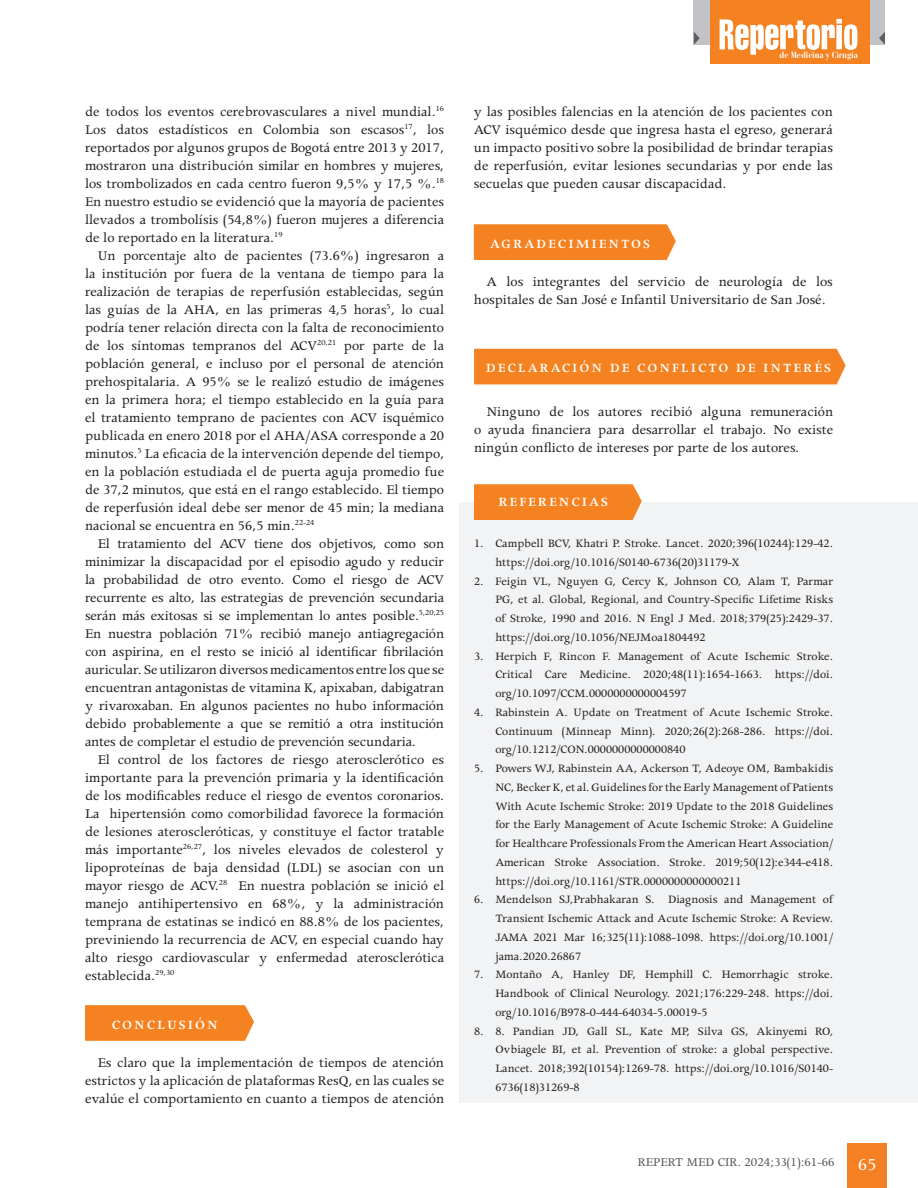
<style>
.page{position:relative;width:918px;height:1188px;background:#fff}
.page>*{position:absolute;margin:0;border:0;box-sizing:border-box;transform-origin:0 0}
.Estilo_de_párrafo_1{font:15px/18px "Apollo MT Std";color:#231f20;text-align:justify}
.Estilo_de_párrafo_2{font:600 14.25px "Apollo MT Std";letter-spacing:.14em;color:#fff}
.t1{font:13.5px "Apollo MT Std";color:#57585a}
.t2{font:12.75px/18.8px "Apollo MT Std";color:#231f20;text-align:justify}
.t3{font:700 condensed 9px "Bauer Bodoni Std";color:#fff}
.s1{font-size:19.05px;color:#fff}
</style>
<div class="page">
<div style="left:848px;top:1143px;width:39px;height:45px;background:#f58023"></div>
<div style="left:693px;top:0;width:192px;height:45px;background:#c2c3c6"></div>
<div style="left:710px;top:0;width:160px;height:64px;background:#f58220"></div>
<svg style="left:720px;top:19px;width:137px;height:36px"></svg>
<svg style="left:694px;top:32px;width:6px;height:13px"></svg>
<svg style="left:879px;top:32px;width:6px;height:13px"></svg>
<svg style="left:85px;top:1005px;width:169px;height:36px;background:#f58627"></svg>
<svg style="left:474px;top:224px;width:202px;height:36px;background:#f58527"></svg>
<div style="left:459px;top:502px;width:459px;height:601px;background:#f2f3f4"></div>
<div style="left:474px;top:484px;width:168px;height:36px;background:#f58220"></div>
<div style="left:474px;top:349px;width:372px;height:35px;background:#f58220"></div>
<p class="Estilo_de_párrafo_1" style="left:85px;top:104px;width:361px">de todos los eventos cerebrovasculares a nivel mundial.<sup>16<br></sup>Los datos estadísticos en Colombia son escasos<sup>17</sup>, los reportados por algunos grupos de Bogotá entre 2013 y 2017, mostraron una distribución similar en hombres y mujeres, los trombolizados en cada centro fueron 9,5% y 17,5 %.<sup>18<br></sup>En nuestro estudio se evidenció que la mayoría de pacientes llevados a trombolísis (54,8%) fueron mujeres a diferencia de lo reportado en la literatura.<sup>19</sup></p>
<p class="Estilo_de_párrafo_1" style="left:85px;top:248px;width:361px;text-indent:13px">Un porcentaje alto de pacientes (73.6%) ingresaron a la institución por fuera de la ventana de tiempo para la realización de terapias de reperfusión establecidas, según las guías de la AHA, en las primeras 4,5 horas<sup>5</sup>, lo cual podría tener relación directa con la falta de reconocimiento de los síntomas tempranos del ACV<sup>20,21</sup> por parte de la población general, e incluso por el personal de atención prehospitalaria. A 95% se le realizó estudio de imágenes en la primera hora; el tiempo establecido en la guía para el tratamiento temprano de pacientes con ACV isquémico publicada en enero 2018 por el AHA/ASA corresponde a 20 minutos.<sup>5</sup> La eficacia de la intervención depende del tiempo, en la población estudiada el de puerta aguja promedio fue de 37,2 minutos, que está en el rango establecido. El tiempo de reperfusión ideal debe ser menor de 45 min; la mediana nacional se encuentra en 56,5 min.<sup>22-24</sup></p>
<p class="Estilo_de_párrafo_1" style="left:85px;top:536px;width:361px;text-indent:13px">El tratamiento del ACV tiene dos objetivos, como son minimizar la discapacidad por el episodio agudo y reducir la probabilidad de otro evento. Como el riesgo de ACV recurrente es alto, las estrategias de prevención secundaria serán más exitosas si se implementan lo antes posible.<sup>5,20,25<br></sup>En nuestra población 71% recibió manejo antiagregación con aspirina, en el resto se inició al identificar fibrilación auricular. Se utilizaron diversos medicamentos entre los que se encuentran antagonistas de vitamina K, apixaban, dabigatran y rivaroxaban. En algunos pacientes no hubo información debido probablemente a que se remitió a otra institución antes de completar el estudio de prevención secundaria.</p>
<p class="Estilo_de_párrafo_1" style="left:85px;top:752px;width:361px;text-indent:13px">El control de los factores de riesgo aterosclerótico es importante para la prevención primaria y la identificación de los modificables reduce el riesgo de eventos coronarios.<br>La hipertensión como comorbilidad favorece la formación de lesiones ateroscleróticas, y constituye el factor tratable más importante<sup>26,27</sup>, los niveles elevados de colesterol y lipoproteínas de baja densidad (LDL) se asocian con un mayor riesgo de ACV.<sup>28</sup> En nuestra población se inició el manejo antihipertensivo en 68%, y la administración temprana de estatinas se indicó en 88.8% de los pacientes, previniendo la recurrencia de ACV, en especial cuando hay alto riesgo cardiovascular y enfermedad aterosclerótica establecida.<sup>29,30</sup></p>
<p class="Estilo_de_párrafo_2" style="left:112px;top:1017px;width:107px">CONCLUSIÓN</p>
<p class="Estilo_de_párrafo_1" style="left:85px;top:1054px;width:361px;text-indent:13px">Es claro que la implementación de tiempos de atención estrictos y la aplicación de plataformas ResQ, en las cuales se evalúe el comportamiento en cuanto a tiempos de atención</p>
<p class="t3" style="left:780px;top:50px;width:80px">de Medicina y Cirugía</p>
<p class="Estilo_de_párrafo_1" style="left:474px;top:104px;width:361px">y las posibles falencias en la atención de los pacientes con ACV isquémico desde que ingresa hasta el egreso, generará un impacto positivo sobre la posibilidad de brindar terapias de reperfusión, evitar lesiones secundarias y por ende las secuelas que pueden causar discapacidad.</p>
<p class="Estilo_de_párrafo_2" style="left:490px;top:236px;width:161px">AGRADECIMIENTOS</p>
<p class="Estilo_de_párrafo_1" style="left:474px;top:273px;width:361px;text-indent:13px">A los integrantes del servicio de neurología de los hospitales de San José e Infantil Universitario de San José.</p>
<p class="Estilo_de_párrafo_2" style="left:486px;top:360px;width:347px">DECLARACIÓN DE CONFLICTO DE INTERÉS</p>
<p class="Estilo_de_párrafo_1" style="left:474px;top:403px;width:361px;text-indent:13px">Ninguno de los autores recibió alguna remuneración o ayuda financiera para desarrollar el trabajo. No existe ningún conflicto de intereses por parte de los autores.</p>
<p class="Estilo_de_párrafo_2" style="left:498px;top:494px;width:111px">REFERENCIAS</p>
<p class="t2" style="left:495px;top:535px;width:339px;text-indent:-21px">1. Campbell BCV, Khatri P. Stroke. Lancet. 2020;396(10244):129-42. https://doi.org/10.1016/S0140-6736(20)31179-X</p>
<p class="t2" style="left:495px;top:572px;width:339px;text-indent:-21px">2. Feigin VL, Nguyen G, Cercy K, Johnson CO, Alam T, Parmar PG, et al. Global, Regional, and Country-Specific Lifetime Risks of Stroke, 1990 and 2016. N Engl J Med. 2018;379(25):2429-37. https://doi.org/10.1056/NEJMoa1804492</p>
<p class="t2" style="left:495px;top:647px;width:339px;text-indent:-21px">3. Herpich F, Rincon F. Management of Acute Ischemic Stroke.<br>Critical Care Medicine. 2020;48(11):1654-1663. https://doi. org/10.1097/CCM.0000000000004597</p>
<p class="t2" style="left:495px;top:704px;width:339px;text-indent:-21px">4. Rabinstein A. Update on Treatment of Acute Ischemic Stroke.<br>Continuum (Minneap Minn). 2020;26(2):268-286. https://doi. org/10.1212/CON.0000000000000840</p>
<p class="t2" style="left:495px;top:760px;width:339px;text-indent:-21px">5. Powers WJ, Rabinstein AA, Ackerson T, Adeoye OM, Bambakidis NC, Becker K, et al. Guidelines for the Early Management of Patients With Acute Ischemic Stroke: 2019 Update to the 2018 Guidelines for the Early Management of Acute Ischemic Stroke: A Guideline for Healthcare Professionals From the American Heart Association/ American Stroke Association. Stroke. 2019;50(12):e344-e418. https://doi.org/10.1161/STR.0000000000000211</p>
<p class="t2" style="left:495px;top:891px;width:339px;text-indent:-21px">6. Mendelson SJ,Prabhakaran S. Diagnosis and Management of Transient Ischemic Attack and Acute Ischemic Stroke: A Review.<br>JAMA 2021 Mar 16;325(11):1088-1098. https://doi.org/10.1001/ jama.2020.26867</p>
<p class="t2" style="left:495px;top:966px;width:339px;text-indent:-21px">7. Montaño A, Hanley DF, Hemphill C. Hemorrhagic stroke.<br>Handbook of Clinical Neurology. 2021;176:229-248. https://doi. org/10.1016/B978-0-444-64034-5.00019-5</p>
<p class="t2" style="left:495px;top:1022px;width:339px;text-indent:-21px">8. 8. Pandian JD, Gall SL, Kate MP, Silva GS, Akinyemi RO, Ovbiagele BI, et al. Prevention of stroke: a global perspective.<br>Lancet. 2018;392(10154):1269-78. https://doi.org/10.1016/S0140- 6736(18)31269-8</p>
<p class="t1" style="left:638px;top:1155px;width:240px">REPERT MED CIR. 2024;33(1):61-66 <span class="s1">65</span></p>
</div>
